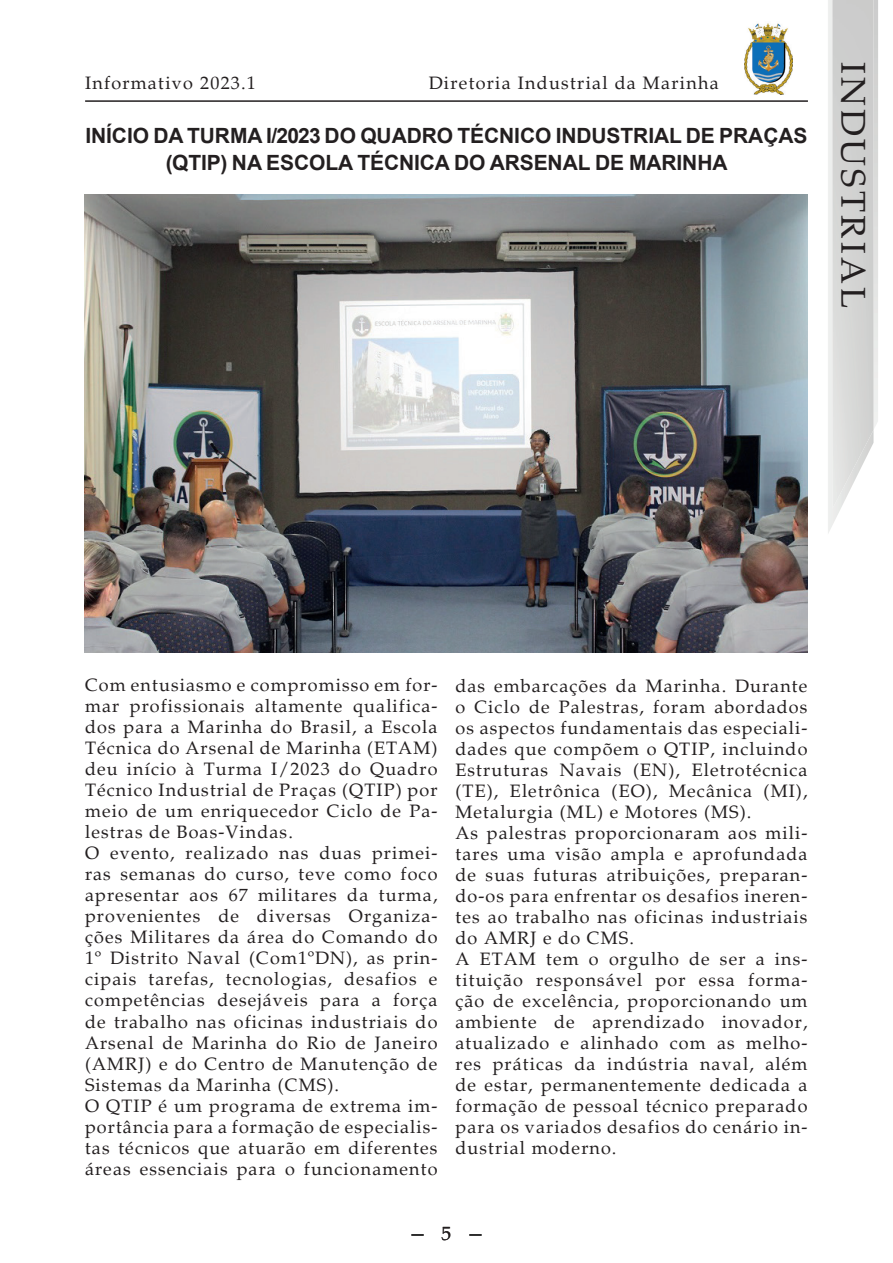
<style>
.page{position:relative;width:893px;height:1263px;background:#fff}
.page>*{position:absolute;margin:0;border:0;box-sizing:border-box;transform-origin:0 0}
.t1{font:34.5px "Palatino";letter-spacing:.1em;color:#231f20}
.t2{font:700 21px/27px "Arial";letter-spacing:-.005em;color:#231f20;text-align:center}
.t3{font:19.5px "Palatino";color:#231f20}
.t4{font:18px/21px "Palatino";letter-spacing:.06em;color:#231f20}
</style>
<div class="page">
<img style="left:745px;top:23px;width:47px;height:72px">
<hr style="left:85px;top:100px;width:723px;height:2px;background:#231f20">
<img style="left:873px;top:0;width:5px;height:430px">
<img style="left:832px;top:0;width:41px;height:509px">
<svg style="left:411px;top:1234px;width:13px;height:1px"></svg>
<svg style="left:469px;top:1234px;width:13px;height:1px"></svg>
<img style="left:85px;top:194px;width:723px;height:459px">
<p class="t4" style="left:85px;top:72px;width:172px">Informativo 2023.1</p>
<p class="t4" style="left:429px;top:72px;width:292px">Diretoria Industrial da Marinha</p>
<p class="t2" style="left:85px;top:122px;width:723px">INÍCIO DA TURMA I/2023 DO QUADRO TÉCNICO INDUSTRIAL DE PRAÇAS (QTIP) NA ESCOLA TÉCNICA DO ARSENAL DE MARINHA</p>
<h1 class="t1" style="left:873px;top:62px;width:248px;rotate:90deg">INDUSTRIAL</h1>
<p class="t4" style="left:85px;top:675px;width:354px">Com entusiasmo e compromisso em for&shy;mar profissionais altamente qualifica&shy;dos para a Marinha do Brasil, a Escola Técnica do Arsenal de Marinha (ETAM) deu início à Turma I/2023 do Quadro Técnico Industrial de Praças (QTIP) por meio de um enriquecedor Ciclo de Pa&shy;lestras de Boas-Vindas.<br>O evento, realizado nas duas primei&shy;ras semanas do curso, teve como foco apresentar aos 67 militares da turma, provenientes de diversas Organiza&shy;ções Militares da área do Comando do 1º Distrito Naval (Com1ºDN), as prin&shy;cipais tarefas, tecnologias, desafios e competências desejáveis para a força de trabalho nas oficinas industriais do Arsenal de Marinha do Rio de Janeiro (AMRJ) e do Centro de Manutenção de Sistemas da Marinha (CMS).<br>O QTIP é um programa de extrema im&shy;portância para a formação de especialis&shy;tas técnicos que atuarão em diferentes áreas essenciais para o funcionamento</p>
<p class="t4" style="left:455px;top:675px;width:354px">das embarcações da Marinha. Durante o Ciclo de Palestras, foram abordados os aspectos fundamentais das especiali&shy;dades que compõem o QTIP, incluindo Estruturas Navais (EN), Eletrotécnica (TE), Eletrônica (EO), Mecânica (MI), Metalurgia (ML) e Motores (MS).<br>As palestras proporcionaram aos mili&shy;tares uma visão ampla e aprofundada de suas futuras atribuições, preparan&shy;do-os para enfrentar os desafios ineren&shy;tes ao trabalho nas oficinas industriais do AMRJ e do CMS.<br>A ETAM tem o orgulho de ser a ins&shy;tituição responsável por essa forma&shy;ção de excelência, proporcionando um ambiente de aprendizado inovador, atualizado e alinhado com as melho&shy;res práticas da indústria naval, além de estar, permanentemente dedicada a formação de pessoal técnico preparado para os variados desafios do cenário in&shy;dustrial moderno.</p>
<p class="t3" style="left:442px;top:1221px;width:11px">5</p>
</div>
